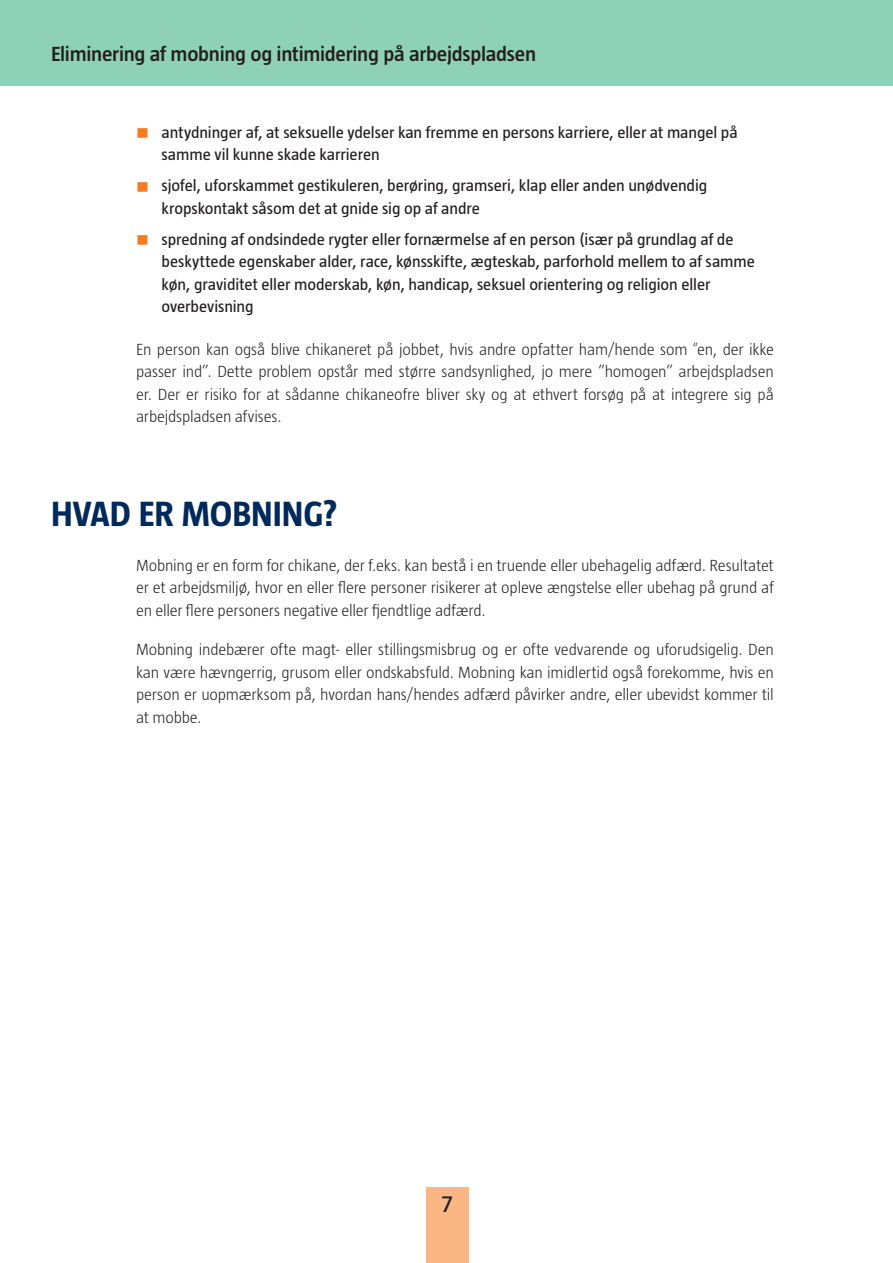
<style>
.page{position:relative;width:893px;height:1263px;background:#fff}
.page>*{position:absolute;margin:0;border:0;box-sizing:border-box;transform-origin:0 0}
.Section_Heading{font:700 36px "Taz";letter-spacing:-.005em;color:#00295c}
.t1{font:24px "Taz";color:#231f20;scale:1.05 1}
.Section_Heading-2{font:600 21px "Taz";letter-spacing:-.01em;color:#231f20;scale:1.05 1}
.Body{font:300 16.5px/22.5px "Taz";letter-spacing:-.01em;color:#231f20;text-align:justify}
.t2{font:16.5px/22.5px "Taz";letter-spacing:-.005em;color:#231f20;scale:1.05 1}
</style>
<div class="page">
<div style="left:426px;top:1187px;width:42px;height:76px;background:#fab783"></div>
<div style="left:0;top:0;width:893px;height:85px;background:#8fd0b8"></div>
<p class="Section_Heading-2" style="left:51px;top:42px;width:464px">Eliminering af mobning og intimidering på arbejdspladsen</p>
<p class="t2" style="left:162px;top:121px;width:550px">antydninger af, at seksuelle ydelser kan fremme en persons karriere, eller at mangel på samme vil kunne skade karrieren</p>
<p class="t2" style="left:162px;top:174px;width:521px">sjofel, uforskammet gestikuleren, berøring, gramseri, klap eller anden unødvendig kropskontakt såsom det at gnide sig op af andre</p>
<p class="t2" style="left:162px;top:228px;width:567px">spredning af ondsindede rygter eller fornærmelse af en person (især på grundlag af de beskyttede egenskaber alder, race, kønsskifte, ægteskab, parforhold mellem to af samme køn, graviditet eller moderskab, køn, handicap, seksuel orientering og religion eller overbevisning</p>
<p class="Body" style="left:136px;top:338px;width:639px">En person kan også blive chikaneret på jobbet, hvis andre opfatter ham/hende som ”en, der ikke passer ind”. Dette problem opstår med større sandsynlighed, jo mere ”homogen” arbejdspladsen er. Der er risiko for at sådanne chikaneofre bliver sky og at ethvert forsøg på at integrere sig på arbejdspladsen afvises.</p>
<p class="Section_Heading" style="left:51px;top:493px;width:288px">HVAD ER MOBNING?</p>
<p class="Body" style="left:136px;top:554px;width:639px">Mobning er en form for chikane, der f.eks. kan bestå i en truende eller ubehagelig adfærd. Resultatet er et arbejdsmiljø, hvor en eller flere personer risikerer at opleve ængstelse eller ubehag på grund af en eller flere personers negative eller fjendtlige adfærd.</p>
<p class="Body" style="left:136px;top:638px;width:639px">Mobning indebærer ofte magt- eller stillingsmisbrug og er ofte vedvarende og uforudsigelig. Den kan være hævngerrig, grusom eller ondskabsfuld. Mobning kan imidlertid også forekomme, hvis en person er uopmærksom på, hvordan hans/hendes adfærd påvirker andre, eller ubevidst kommer til at mobbe.</p>
<h2 class="t1" style="left:442px;top:1190px;width:12px">7</h2>
</div>
